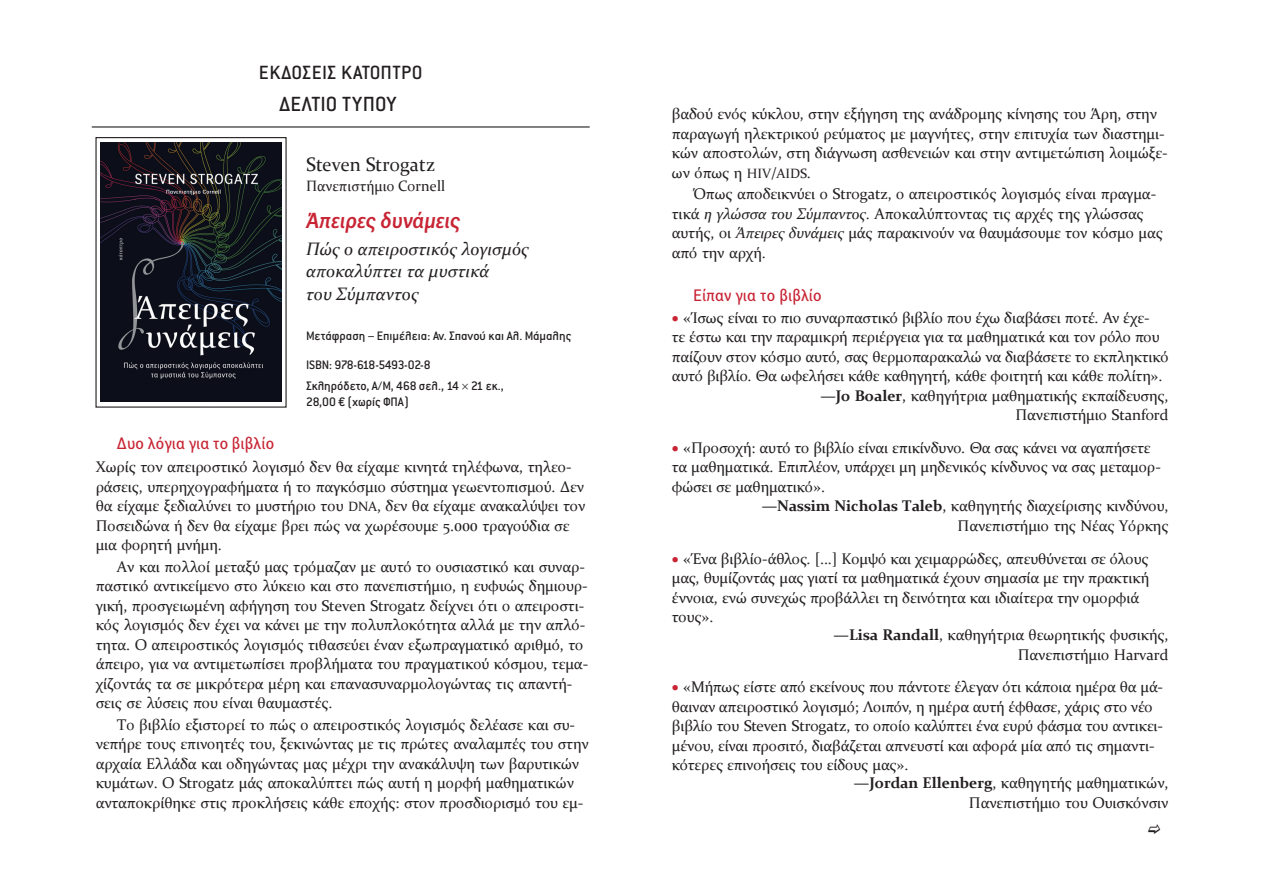
<style>
.page{position:relative;width:1263px;height:893px;background:#fff}
.page>*{position:absolute;margin:0;border:0;box-sizing:border-box;transform-origin:0 0}
.t1{font:500 22.5px "Conduit ITC Hel";letter-spacing:.01em;color:#231f20}
.t2{font:italic 500 21.75px "Alergia Condensed";color:#c82434}
.t3{font:500 21px "Conduit ITC Hel";letter-spacing:.02em;color:#231f20}
.t4{font:19.5px "Constantia";letter-spacing:.01em;color:#231f20}
.t5{font:italic 18px/22.5px "Constantia";letter-spacing:.01em;color:#231f20}
.AMam_keimeno{font:16.5px "Alergia Condensed";letter-spacing:.01em;color:#c82434}
.AMam_keimeno-2{font:15.45px/19.5px "Constantia";letter-spacing:-.005em;color:#231f20}
.t6{font:15px "Constantia";letter-spacing:.01em;color:#231f20}
.t7{font:500 13.5px/16.5px "Conduit ITC Hel";color:#231f20}
.t8{font:500 13.5px "Conduit ITC Hel";letter-spacing:-.035em;color:#231f20}
.s1{font-family:"Constantia";font-weight:400}
.s2{font-size:13.5px}
.s3{font-style:italic}
.s4{color:#c82434}
.s5{font-weight:700}
</style>
<div class="page">
<hr style="left:92px;top:126px;width:498px;height:2px;background:#231f20">
<img style="left:101px;top:143px;width:180px;height:259px">
<p class="t3" style="left:259px;top:62px;width:165px">ΕΚΔΟΣΕΙΣ ΚΑΤΟΠΤΡΟ</p>
<p class="t1" style="left:279px;top:93px;width:119px">ΔΕΛΤΙΟ ΤΥΠΟΥ</p>
<p class="t4" style="left:306px;top:151px;width:130px">Steven Strogatz</p>
<p class="t6" style="left:306px;top:175px;width:141px">Πανεπιστήμιο Cornell</p>
<p class="t2" style="left:306px;top:203px;width:156px">Άπειρες δυνάμεις</p>
<p class="t5" style="left:306px;top:236px;width:224px">Πώς ο απειροστικός λογισμός αποκαλύπτει τα μυστικά<br>του Σύμπαντος</p>
<p class="t7" style="left:306px;top:328px;width:267px">Μετάφραση <span class="s1">–</span> Επιμέλεια: Αν. Σπανού και Αλ. Μάμαλης</p>
<p class="t8" style="left:306px;top:358px;width:126px">ISBN: 978-618-5493-02-8</p>
<p class="t7" style="left:306px;top:378px;width:199px">Σκληρόδετο, Α/Μ, 468 σελ., 14 21 εκ.,<br>28,00 € (χωρίς ΦΠΑ)</p>
<p class="AMam_keimeno" style="left:117px;top:431px;width:159px">Δυο λόγια για το βιβλίο</p>
<p class="AMam_keimeno-2" style="left:96px;top:456px;width:491px">Χωρίς τον απειροστικό λογισμό δεν θα είχαμε κινητά τηλέφωνα, τηλεο&shy;ράσεις, υπερηχογραφήματα ή το παγκόσμιο σύστημα γεωεντοπισμού. Δεν θα είχαμε ξεδιαλύνει το μυστήριο του <span class="s2">DNA</span>, δεν θα είχαμε ανακαλύψει τον Ποσειδώνα ή δεν θα είχαμε βρει πώς να χωρέσουμε 5.000 τραγούδια σε μια φορητή μνήμη.</p>
<p class="AMam_keimeno-2" style="left:96px;top:556px;width:494px;text-indent:21px">Αν και πολλοί μεταξύ μας τρόμαζαν με αυτό το ουσιαστικό και συναρ&shy;παστικό αντικείμενο στο λύκειο και στο πανεπιστήμιο, η ευφυώς δημιουρ&shy;γική, προσγειωμένη αφήγηση του Steven Strogatz δείχνει ότι ο απειροστι&shy;κός λογισμός δεν έχει να κάνει με την πολυπλοκότητα αλλά με την απλό&shy;τητα. Ο απειροστικός λογισμός τιθασεύει έναν εξωπραγματικό αριθμό, το άπειρο, για να αντιμετωπίσει προβλήματα του πραγματικού κόσμου, τεμα&shy;χίζοντάς τα σε μικρότερα μέρη και επανασυναρμολογώντας τις απαντή&shy;σεις σε λύσεις που είναι θαυμαστές.</p>
<p class="AMam_keimeno-2" style="left:96px;top:714px;width:494px;text-indent:21px">Το βιβλίο εξιστορεί το πώς ο απειροστικός λογισμός δελέασε και συ&shy;νεπήρε τους επινοητές του, ξεκινώντας με τις πρώτες αναλαμπές του στην αρχαία Ελλάδα και οδηγώντας μας μέχρι την ανακάλυψη των βαρυτικών κυμάτων. Ο Strogatz μάς αποκαλύπτει πώς αυτή η μορφή μαθηματικών ανταποκρίθηκε στις προκλήσεις κάθε εποχής: στον προσδιορισμό του εμ-</p>
<p class="AMam_keimeno-2" style="left:672px;top:103px;width:497px">βαδού ενός κύκλου, στην εξήγηση της ανάδρομης κίνησης του Άρη, στην παραγωγή ηλεκτρικού ρεύματος με μαγνήτες, στην επιτυχία των διαστημι&shy;κών αποστολών, στη διάγνωση ασθενειών και στην αντιμετώπιση λοιμώξε&shy;ων όπως η <span class="s2">HIV</span>/<span class="s2">AIDS</span>.</p>
<p class="AMam_keimeno-2" style="left:672px;top:184px;width:492px;text-indent:21px">Όπως αποδεικνύει ο Strogatz, ο απειροστικός λογισμός είναι πραγμα&shy;τικά <span class="s3">η γλώσσα του Σύμπαντος</span>. Αποκαλύπτοντας τις αρχές της γλώσσας αυτής, οι <span class="s3">Άπειρες δυνάμεις</span> μάς παρακινούν να θαυμάσουμε τον κόσμο μας από την αρχή.</p>
<p class="AMam_keimeno" style="left:693px;top:282px;width:130px">Είπαν για το βιβλίο</p>
<p class="AMam_keimeno-2" style="left:672px;top:307px;width:499px"><span class="s4">•</span> «Ίσως είναι το πιο συναρπαστικό βιβλίο που έχω διαβάσει ποτέ. Αν έχε-<br>τε έστω και την παραμικρή περιέργεια για τα μαθηματικά και τον ρόλο που παίζουν στον κόσμο αυτό, σας θερμοπαρακαλώ να διαβάσετε το εκπληκτικό αυτό βιβλίο. Θα ωφελήσει κάθε καθηγητή, κάθε φοιτητή και κάθε πολίτη».</p>
<p class="AMam_keimeno-2" style="left:820px;top:385px;width:350px;text-align:right">—<span class="s5">Jo Boaler</span>, καθηγήτρια μαθηματικής εκπαίδευσης,<br>Πανεπιστήμιο Stanford</p>
<p class="AMam_keimeno-2" style="left:672px;top:437px;width:490px"><span class="s4">•</span> «Προσοχή: αυτό το βιβλίο είναι επικίνδυνο. Θα σας κάνει να αγαπήσετε τα μαθηματικά. Επιπλέον, υπάρχει μη μηδενικός κίνδυνος να σας μεταμορ&shy;φώσει σε μαθηματικό».</p>
<p class="AMam_keimeno-2" style="left:762px;top:496px;width:408px;text-align:right">—<span class="s5">Nassim Nicholas Taleb</span>, καθηγητής διαχείρισης κινδύνου,<br>Πανεπιστήμιο της Νέας Υόρκης</p>
<p class="AMam_keimeno-2" style="left:672px;top:548px;width:479px"><span class="s4">•</span> «Ένα βιβλίο-άθλος. [...] Κομψό και χειμαρρώδες, απευθύνεται σε όλους μας, θυμίζοντάς μας γιατί τα μαθηματικά έχουν σημασία με την πρακτική έννοια, ενώ συνεχώς προβάλλει τη δεινότητα και ιδιαίτερα την ομορφιά τους».</p>
<p class="AMam_keimeno-2" style="left:834px;top:624px;width:336px;text-align:right">—<span class="s5">Lisa Randall</span>, καθηγήτρια θεωρητικής φυσικής,<br>Πανεπιστήμιο Harvard</p>
<p class="AMam_keimeno-2" style="left:672px;top:677px;width:493px"><span class="s4">•</span> «Μήπως είστε από εκείνους που πάντoτε έλεγαν ότι κάποια ημέρα θα μά&shy;θαιναν απειροστικό λογισμό; Λοιπόν, η ημέρα αυτή έφθασε, χάρις στο νέο βιβλίο του Steven Strogatz, το οποίο καλύπτει ένα ευρύ φάσμα του αντικει&shy;μένου, είναι προσιτό, διαβάζεται απνευστί και αφορά μία από τις σημαντι&shy;κότερες επινοήσεις του είδους μας».</p>
<p class="AMam_keimeno-2" style="left:854px;top:773px;width:316px;text-align:right">—<span class="s5">Jordan Ellenberg</span>, καθηγητής μαθηματικών,<br>Πανεπιστήμιο του Ουισκόνσιν</p>
</div>
